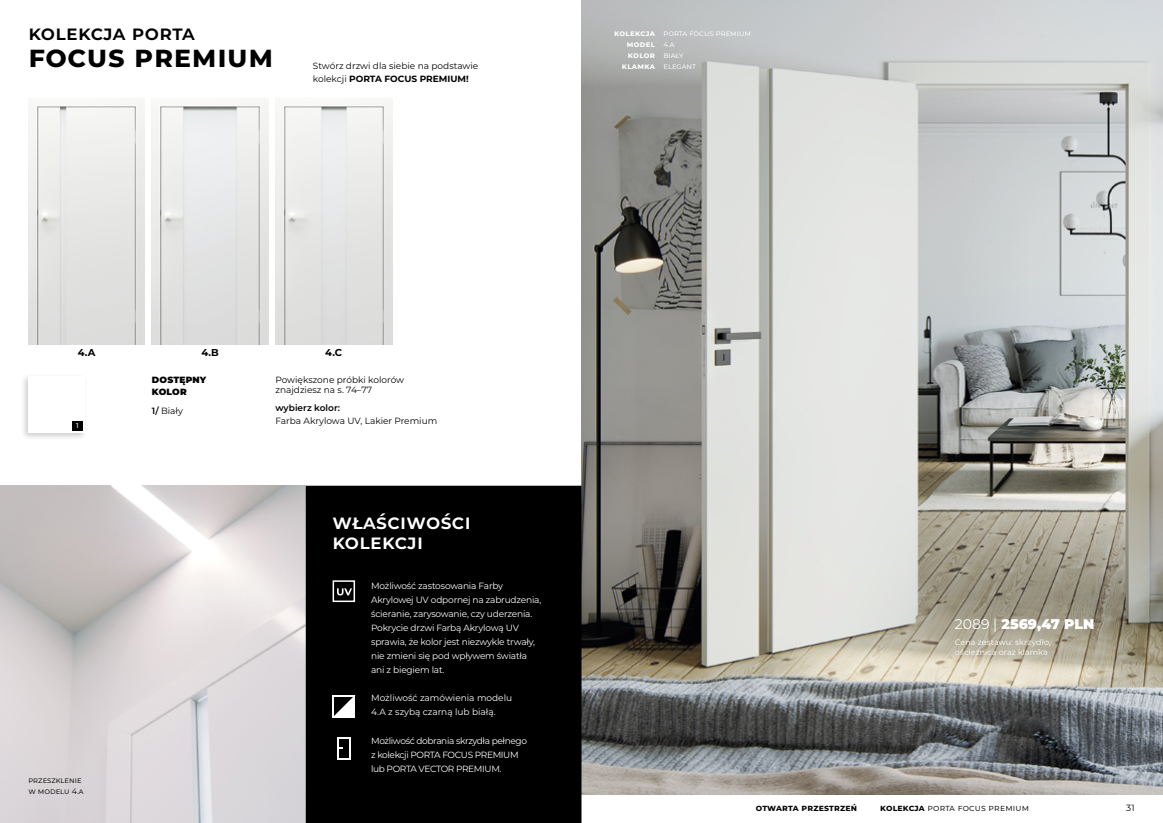
<style>
.page{position:relative;width:1163px;height:823px;background:#fff}
.page>*{position:absolute;margin:0;border:0;box-sizing:border-box;transform-origin:0 0}
.t1{font:700 30px "Montserrat";letter-spacing:.02em;color:#000}
.t2{font:600 20px/20px "Montserrat";letter-spacing:.02em;color:#fff}
.t3{font:600 20px "Montserrat";letter-spacing:.02em;color:#000}
.t4{font:900 14px "Montserrat";color:#fff}
.t5{font:700 10px "Montserrat";color:#000}
.t6{font:9px/14px "Montserrat";letter-spacing:-.02em;color:#fff}
.t7{font:9px/10px "Montserrat";color:#000}
.t8{font:9px/14px "Montserrat";letter-spacing:-.04em;color:#fff}
.t9{font:9px/14px "Montserrat";color:#fff}
.t10{font:9px "Montserrat";letter-spacing:.02em;color:#000}
.t11{font:700 9px "Montserrat";letter-spacing:.02em;color:#000}
.t12{font:900 9px/12px "Montserrat";letter-spacing:.02em;color:#000}
.t13{font:600 9px "Montserrat";letter-spacing:-.005em;color:#000}
.t14{font:8px/11px "Montserrat";color:#fff}
.t15{font:700 8px/11px "Montserrat";letter-spacing:.04em;color:#fff;text-align:right}
.t16{font:8px/11px "Montserrat";color:#000}
.t17{font:500 7px "Montserrat";color:#fff}
.s1{font-weight:700}
.s2{font-size:7px}
.s3{font-weight:600}
.s4{font-weight:400}
</style>
<div class="page">
<img style="left:581px;top:0;width:581px;height:794px">
<img style="left:0;top:485px;width:306px;height:337px">
<div style="left:306px;top:485px;width:275px;height:337px;background:#000"></div>
<img style="left:28px;top:101px;width:117px;height:243px">
<img style="left:152px;top:102px;width:116px;height:242px">
<img style="left:275px;top:101px;width:117px;height:243px">
<div style="left:20px;top:373px;width:67px;height:67px;background:#000;opacity:.2"></div>
<div style="left:28px;top:376px;width:57px;height:57px;background:#fff"></div>
<div style="left:72px;top:420px;width:10px;height:10px;background:#000"></div>
<div style="left:332px;top:580px;width:23px;height:21px;border:2px solid #fff"></div>
<svg style="left:337px;top:588px;width:15px;height:7px"></svg>
<hr style="left:332px;top:694px;width:2px;height:23px;background:#fff">
<hr style="left:353px;top:694px;width:2px;height:23px;background:#fff">
<hr style="left:332px;top:694px;width:23px;height:2px;background:#fff">
<hr style="left:332px;top:715px;width:23px;height:2px;background:#fff">
<svg style="left:334px;top:696px;width:19px;height:20px"></svg>
<hr style="left:337px;top:736px;width:2px;height:23px;background:#fff">
<hr style="left:348px;top:736px;width:2px;height:23px;background:#fff">
<svg style="left:339px;top:757px;width:10px;height:2px"></svg>
<svg style="left:337px;top:736px;width:13px;height:2px"></svg>
<h2 class="t3" style="left:28px;top:19px;width:168px">kolekcja porta</h2>
<h1 class="t1" style="left:28px;top:35px;width:246px">focus premium</h1>
<p class="t7" style="left:313px;top:59px;width:167px;line-height:13px">Stwórz drzwi dla siebie na podstawie kolekcji <span class="s1">PORTA FOCUS PREMIUM!</span></p>
<p class="t15" style="left:614px;top:27px;width:42px">kol ekcja model kolor klamka</p>
<p class="t14" style="left:663px;top:27px;width:89px">porta focus premium<br><span class="s2">4</span>.a<br>biały<br>elegant</p>
<p class="t5" style="left:78px;top:345px;width:19px">4.A</p>
<p class="t5" style="left:201px;top:345px;width:19px">4.B</p>
<p class="t5" style="left:325px;top:345px;width:18px">4.C</p>
<p class="t17" style="left:76px;top:420px;width:4px">1</p>
<p class="t12" style="left:152px;top:373px;width:56px">DOSTĘPNY<br>KOLOR</p>
<p class="t7" style="left:152px;top:405px;width:33px"><span class="s3">1/</span> Biały</p>
<p class="t16" style="left:28px;top:774px;width:57px">przeszklenie w modelu 4.a</p>
<p class="t7" style="left:275px;top:374px;width:130px">Powiększone próbki kolorów znajdziesz na s. 74–77</p>
<p class="t13" style="left:275px;top:401px;width:66px">wybierz kolor:</p>
<p class="t7" style="left:275px;top:415px;width:163px">Farba Akrylowa UV, Lakier Premium</p>
<h2 class="t2" style="left:332px;top:510px;width:140px">właściwości kolekcji</h2>
<p class="t6" style="left:371px;top:578px;width:172px">Możliwość zastosowania Farby Akrylowej UV odpornej na zabrudzenia, ścieranie, zarysowanie, czy uderzenia.<br>Pokrycie drzwi Farbą Akrylową UV sprawia, że kolor jest niezwykle trwały, nie zmieni się pod wpływem światła ani z biegiem lat.</p>
<p class="t9" style="left:371px;top:690px;width:143px">Możliwość zamówienia modelu<br>4.A z szybą czarną lub białą.</p>
<p class="t8" style="left:371px;top:732px;width:157px">Możliwość dobrania skrzydła pełnego z kolekcji PORTA FOCUS PREMIUM lub PORTA VECTOR PREMIUM.</p>
<h3 class="t4" style="left:954px;top:613px;width:141px"><span class="s4">2089 |</span> 2569,47 PLN</h3>
<p class="t14" style="left:954px;top:636px;width:97px;line-height:10px">Cena zestawu: skrzydło, ościeżnica oraz klamka</p>
<p class="t11" style="left:755px;top:800px;width:103px">otwarta przestrzeń</p>
<p class="t10" style="left:880px;top:800px;width:150px"><span class="s1">kolekcja</span> porta focus premium</p>
<p class="t7" style="left:1125px;top:801px;width:10px">31</p>
</div>
